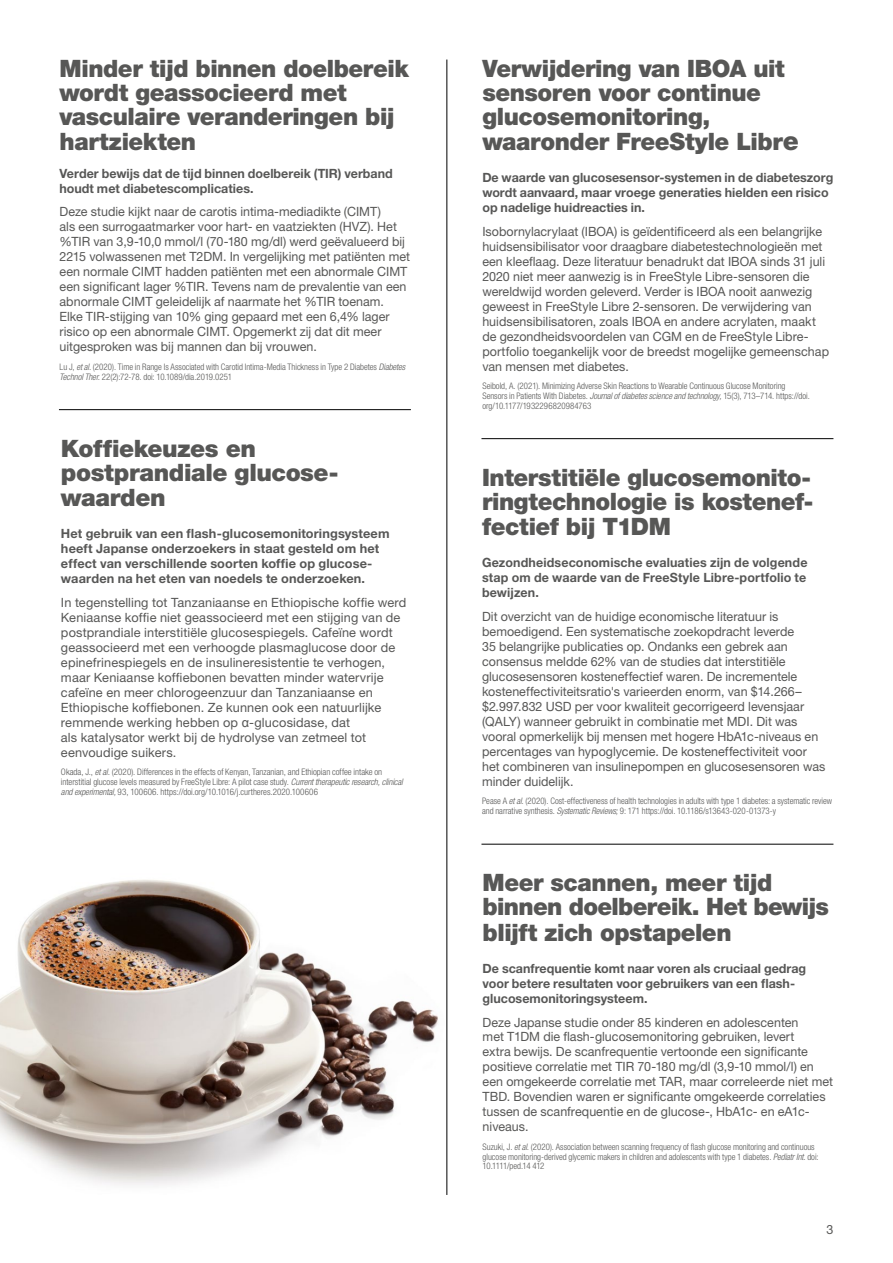
<style>
.page{position:relative;width:893px;height:1263px;background:#fff}
.page>*{position:absolute;margin:0;border:0;box-sizing:border-box;transform-origin:0 0}
.t1{font:900 24px/24.5px "Helvetica Neue LT Std";letter-spacing:-.02em;color:#575756}
.t2{font:12.75px/15px "Helvetica Neue LT Std";letter-spacing:.005em;color:#575756}
.t3{font:700 12.75px/15px "Helvetica Neue LT Std";color:#575756}
.t4{font:300 condensed 9px/9.8px "Helvetica Neue LT Std";color:#575756}
.s1{font-style:italic}
.s2{font-family:"Arial"}
.s3{font-size:25.95px}
</style>
<div class="page">
<hr style="left:59px;top:409px;width:352px;height:1px;background:#000">
<hr style="left:481px;top:438px;width:352px;height:1px;background:#000">
<img style="left:0;top:880px;width:439px;height:305px">
<hr style="left:481px;top:844px;width:352px;height:1px;background:#000">
<hr style="left:446px;top:60px;width:1px;height:1135px;background:#000">
<h1 class="t1" style="left:60px;top:56px;width:351px">Minder tijd binnen doelbereik wordt geassocieerd met vasculaire veranderingen bij hartziekten</h1>
<p class="t3" style="left:60px;top:166px;width:335px">Verder bewijs dat de tijd binnen doelbereik (TIR) verband houdt met diabetescomplicaties.</p>
<p class="t2" style="left:60px;top:204px;width:352px">Deze studie kijkt naar de carotis intima-mediadikte (CIMT)<br>als een surrogaatmarker voor hart- en vaatziekten (HVZ). Het %TIR van 3,9-10,0 mmol/l (70-180 mg/dl) werd geëvalueerd bij 2215 volwassenen met T2DM. In vergelijking met patiënten met een normale CIMT hadden patiënten met een abnormale CIMT een significant lager %TIR. Tevens nam de prevalentie van een abnormale CIMT geleidelijk af naarmate het %TIR toenam.<br>Elke TIR-stijging van 10% ging gepaard met een 6,4% lager risico op een abnormale CIMT. Opgemerkt zij dat dit meer uitgesproken was bij mannen dan bij vrouwen.</p>
<p class="t4" style="left:60px;top:362px;width:347px">Lu J, <span class="s1">et al.</span> (2020). Time in Range Is Associated with Carotid Intima-Media Thickness in Type 2 Diabetes <span class="s1">Diabetes<br>Technol Ther.</span> 22(2):72-78. doi: 10.1089/dia.2019.0251</p>
<h1 class="t1" style="left:61px;top:436px;width:279px">Koffiekeuzes en postprandiale glucose&shy;waarden</h1>
<p class="t3" style="left:61px;top:526px;width:330px">Het gebruik van een flash-glucosemonitoringsysteem heeft Japanse onderzoekers in staat gesteld om het effect van verschillende soorten koffie op glucose&shy;waarden na het eten van noedels te onderzoeken.</p>
<p class="t2" style="left:61px;top:595px;width:347px">In tegenstelling tot Tanzaniaanse en Ethiopische koffie werd Keniaanse koffie niet geassocieerd met een stijging van de postprandiale interstitiële glucosespiegels. Cafeïne wordt geassocieerd met een verhoogde plasmaglucose door de epinefrinespiegels en de insulineresistentie te verhogen, maar Keniaanse koffiebonen bevatten minder watervrije cafeïne en meer chlorogeenzuur dan Tanzaniaanse en Ethiopische koffiebonen. Ze kunnen ook een natuurlijke remmende werking hebben op <span class="s2">α</span>-glucosidase, dat<br>als katalysator werkt bij de hydrolyse van zetmeel tot eenvoudige suikers.</p>
<p class="t4" style="left:61px;top:767px;width:343px">Okada, J., <span class="s1">et al.</span> (2020). Differences in the effects of Kenyan, Tanzanian, and Ethiopian coffee intake on interstitial glucose levels measured by FreeStyle Libre: A pilot case study. <span class="s1">Current therapeutic research, clinical and experimental,</span> 93, 100606. https://doi.org/10.1016/j.curtheres.2020.100606</p>
<h1 class="t1" style="left:482px;top:56px;width:318px">Verwijdering van IBOA uit sensoren voor continue glucosemonitoring, waaronder FreeStyle Libr<span class="s3">e</span></h1>
<p class="t3" style="left:482px;top:170px;width:353px">De waarde van glucosesensor-systemen in de diabeteszorg wordt aanvaard, maar vroege generaties hielden een risico op nadelige huidreacties in.</p>
<p class="t2" style="left:482px;top:223px;width:348px">Isobornylacrylaat (IBOA) is geïdentificeerd als een belangrijke huidsensibilisator voor draagbare diabetestechnologieën met een kleeflaag. Deze literatuur benadrukt dat IBOA sinds 31 juli 2020 niet meer aanwezig is in FreeStyle Libre-sensoren die wereldwijd worden geleverd. Verder is IBOA nooit aanwezig geweest in FreeStyle Libre 2-sensoren. De verwijdering van huidsensibilisatoren, zoals IBOA en andere acrylaten, maakt de gezondheidsvoordelen van CGM en de FreeStyle Libre&shy;portfolio toegankelijk voor de breedst mogelijke gemeenschap van mensen met diabetes.</p>
<p class="t4" style="left:482px;top:381px;width:329px">Seibold, A. (2021). Minimizing Adverse Skin Reactions to Wearable Continuous Glucose Monitoring<br>Sensors in Patients With Diabetes. <span class="s1">Journal of diabetes science and technology,</span> 15(3), 713–714. https://doi. org/10.1177/1932296820984763</p>
<h1 class="t1" style="left:482px;top:465px;width:333px;text-align:justify">Interstitiële glucosemonito&shy;ringtechnologie is kostenef&shy;fectief bij T1DM</h1>
<p class="t3" style="left:482px;top:555px;width:327px;text-align:justify">Gezondheidseconomische evaluaties zijn de volgende stap om de waarde van de FreeStyle Libre-portfolio te bewijzen.</p>
<p class="t2" style="left:482px;top:609px;width:345px">Dit overzicht van de huidige economische literatuur is bemoedigend. Een systematische zoekopdracht leverde<br>35 belangrijke publicaties op. Ondanks een gebrek aan consensus meldde 62% van de studies dat interstitiële glucosesensoren kosteneffectief waren. De incrementele kosteneffectiviteitsratio's varieerden enorm, van $14.266– $2.997.832 USD per voor kwaliteit gecorrigeerd levensjaar (QALY) wanneer gebruikt in combinatie met MDI. Dit was vooral opmerkelijk bij mensen met hogere HbA1c-niveaus en percentages van hypoglycemie. De kosteneffectiviteit voor het combineren van insulinepompen en glucosesensoren was minder duidelijk.</p>
<p class="t4" style="left:482px;top:796px;width:351px">Pease A <span class="s1">et al.</span> (2020). Cost-effectiveness of health technologies in adults with type 1 diabetes: a systematic review and narrative synthesis. <span class="s1">Systematic Reviews;</span> 9: 171 https://doi. 10.1186/s13643-020-01373-y</p>
<h1 class="t1" style="left:483px;top:870px;width:348px">Meer scannen, meer tijd binnen doelbereik. Het bewijs blijft zich opstapelen</h1>
<p class="t3" style="left:483px;top:961px;width:325px">De scanfrequentie komt naar voren als cruciaal gedrag voor betere resultaten voor gebruikers van een flash&shy;glucosemonitoringsysteem.</p>
<p class="t2" style="left:483px;top:1014px;width:352px">Deze Japanse studie onder 85 kinderen en adolescenten<br>met T1DM die flash-glucosemonitoring gebruiken, levert<br>extra bewijs. De scanfrequentie vertoonde een significante positieve correlatie met TIR 70-180 mg/dl (3,9-10 mmol/l) en een omgekeerde correlatie met TAR, maar correleerde niet met TBD. Bovendien waren er significante omgekeerde correlaties tussen de scanfrequentie en de glucose-, HbA1c- en eA1c&shy;niveaus.</p>
<p class="t4" style="left:483px;top:1142px;width:337px">Suzuki, J. <span class="s1">et al.</span> (2020). Association between scanning frequency of flash glucose monitoring and continuous glucose monitoring-derived glycemic makers in children and adolescents with type 1 diabetes. <span class="s1">Pediatr Int.</span> doi:<br>10.1111/ped.14 412</p>
<p class="t2" style="left:826px;top:1221px;width:8px">3</p>
</div>
